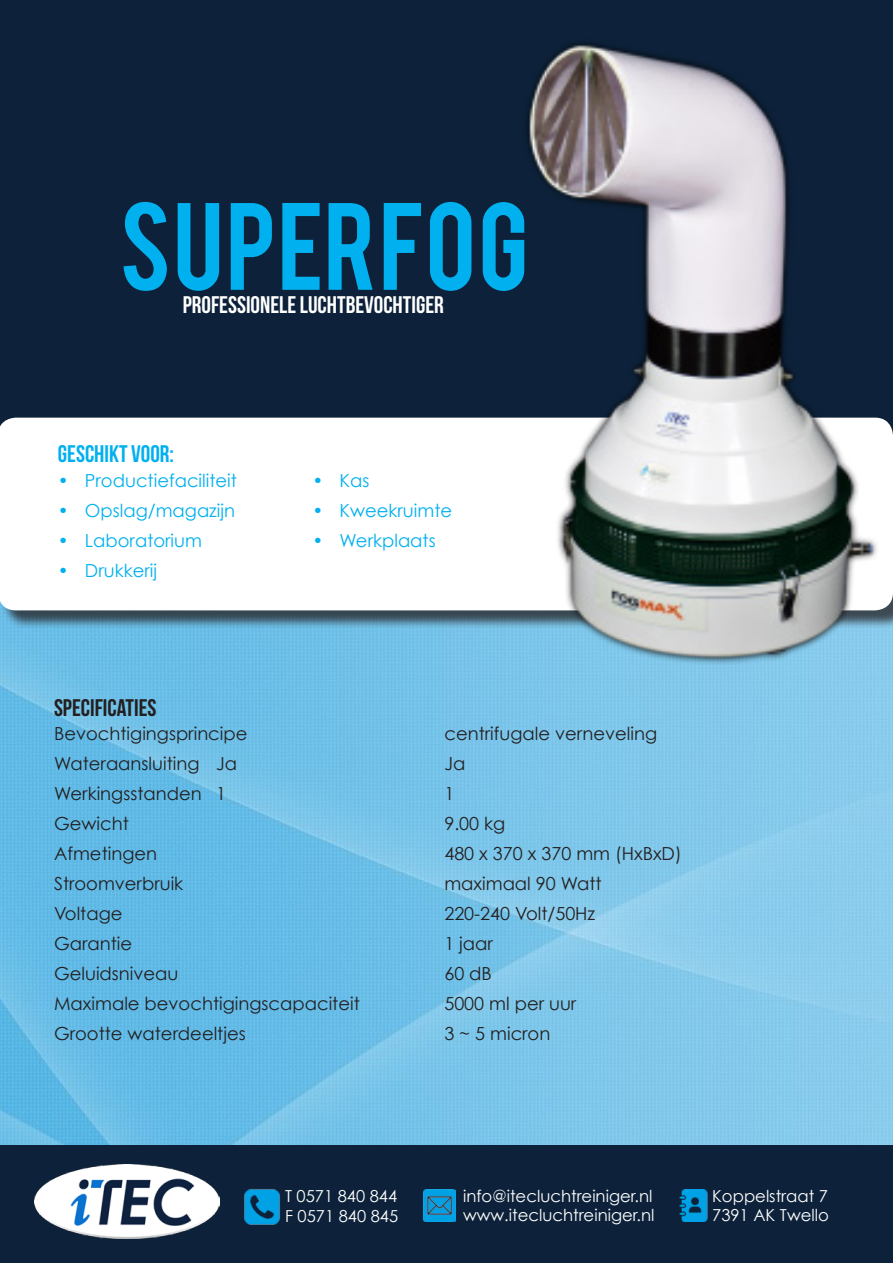
<style>
.page{position:relative;width:893px;height:1263px;background:#fff}
.page>*{position:absolute;margin:0;border:0;box-sizing:border-box;transform-origin:0 0}
.t1{font:97.5px "Bebas";letter-spacing:.02em;color:#00b0ef}
.t2{font:24px "Bebas Neue";color:#fff}
.t3{font:24px "Bebas Neue";color:#00b0ef}
.t4{font:24px "Bebas Neue";color:#231f20}
.t5{font:18px "Century Gothic";color:#231f20}
.t6{font:18px "Century Gothic";color:#00b0ef}
.t7{font:16.5px "Century Gothic";color:#fff}
</style>
<div class="page">
<img style="left:0;top:629px;width:893px;height:516px">
<div style="left:0;top:0;width:893px;height:514px;background:#0d223a"></div>
<div style="left:0;top:1145px;width:893px;height:118px;background:#0d223a"></div>
<img style="left:423px;top:1189px;width:32px;height:32px">
<img style="left:34px;top:1164px;width:185px;height:74px">
<img style="left:679px;top:1189px;width:29px;height:32px">
<img style="left:244px;top:1189px;width:36px;height:36px">
<div style="left:0;top:420px;width:893px;height:209px;background:#231f20;opacity:.75"></div>
<svg style="left:0;top:418px;width:381px;height:192px"></svg>
<img style="left:381px;top:43px;width:512px;height:627px">
<p class="t1" style="left:119px;top:175px;width:411px">SUPERfog</p>
<p class="t2" style="left:183px;top:292px;width:262px">PROFESSIONELE LUCHTBEVOCHTIGER</p>
<p class="t3" style="left:58px;top:441px;width:118px">GESCHIKT VOOR:</p>
<p class="t6" style="left:58px;top:469px;width:181px">• Productiefaciliteit</p>
<p class="t6" style="left:58px;top:499px;width:179px">• Opslag/magazijn</p>
<p class="t6" style="left:58px;top:529px;width:146px">• Laboratorium</p>
<p class="t6" style="left:58px;top:559px;width:101px">• Drukkerij</p>
<p class="t4" style="left:54px;top:694px;width:104px">SPECIFICATIES</p>
<p class="t6" style="left:313px;top:469px;width:58px">• Kas</p>
<p class="t6" style="left:313px;top:499px;width:141px">• Kweekruimte</p>
<p class="t6" style="left:313px;top:529px;width:125px">• Werkplaats</p>
<p class="t5" style="left:54px;top:723px;width:195px">Bevochtigingsprincipe</p>
<p class="t5" style="left:54px;top:753px;width:184px">Wateraansluiting Ja</p>
<p class="t5" style="left:54px;top:783px;width:173px">Werkingsstanden 1</p>
<p class="t5" style="left:54px;top:813px;width:76px">Gewicht</p>
<p class="t5" style="left:54px;top:843px;width:105px">Afmetingen</p>
<p class="t5" style="left:54px;top:873px;width:131px">Stroomverbruik</p>
<p class="t5" style="left:54px;top:903px;width:70px">Voltage</p>
<p class="t5" style="left:54px;top:933px;width:80px">Garantie</p>
<p class="t5" style="left:54px;top:963px;width:126px">Geluidsniveau</p>
<p class="t5" style="left:54px;top:993px;width:307px">Maximale bevochtigingscapaciteit</p>
<p class="t5" style="left:54px;top:1023px;width:193px">Grootte waterdeeltjes</p>
<p class="t5" style="left:444px;top:723px;width:214px">centrifugale verneveling</p>
<p class="t5" style="left:444px;top:753px;width:22px">Ja</p>
<p class="t5" style="left:444px;top:783px;width:11px">1</p>
<p class="t5" style="left:444px;top:813px;width:63px">9.00 kg</p>
<p class="t5" style="left:444px;top:843px;width:239px">480 x 370 x 370 mm (HxBxD)</p>
<p class="t5" style="left:444px;top:873px;width:159px">maximaal 90 Watt</p>
<p class="t5" style="left:444px;top:903px;width:152px">220-240 Volt/50Hz</p>
<p class="t5" style="left:444px;top:933px;width:50px">1 jaar</p>
<p class="t5" style="left:444px;top:963px;width:49px">60 dB</p>
<p class="t5" style="left:444px;top:993px;width:134px">5000 ml per uur</p>
<p class="t5" style="left:444px;top:1023px;width:108px">3 ~ 5 micron</p>
<p class="t7" style="left:285px;top:1186px;width:114px">T 0571 840 844</p>
<p class="t7" style="left:285px;top:1205px;width:115px">F 0571 840 845</p>
<p class="t7" style="left:463px;top:1185px;width:191px">info@itecluchtreiniger.nl</p>
<p class="t7" style="left:463px;top:1205px;width:193px">www.itecluchtreiniger.nl</p>
<p class="t7" style="left:712px;top:1185px;width:117px">Koppelstraat 7</p>
<p class="t7" style="left:712px;top:1205px;width:118px">7391 AK Twello</p>
</div>
